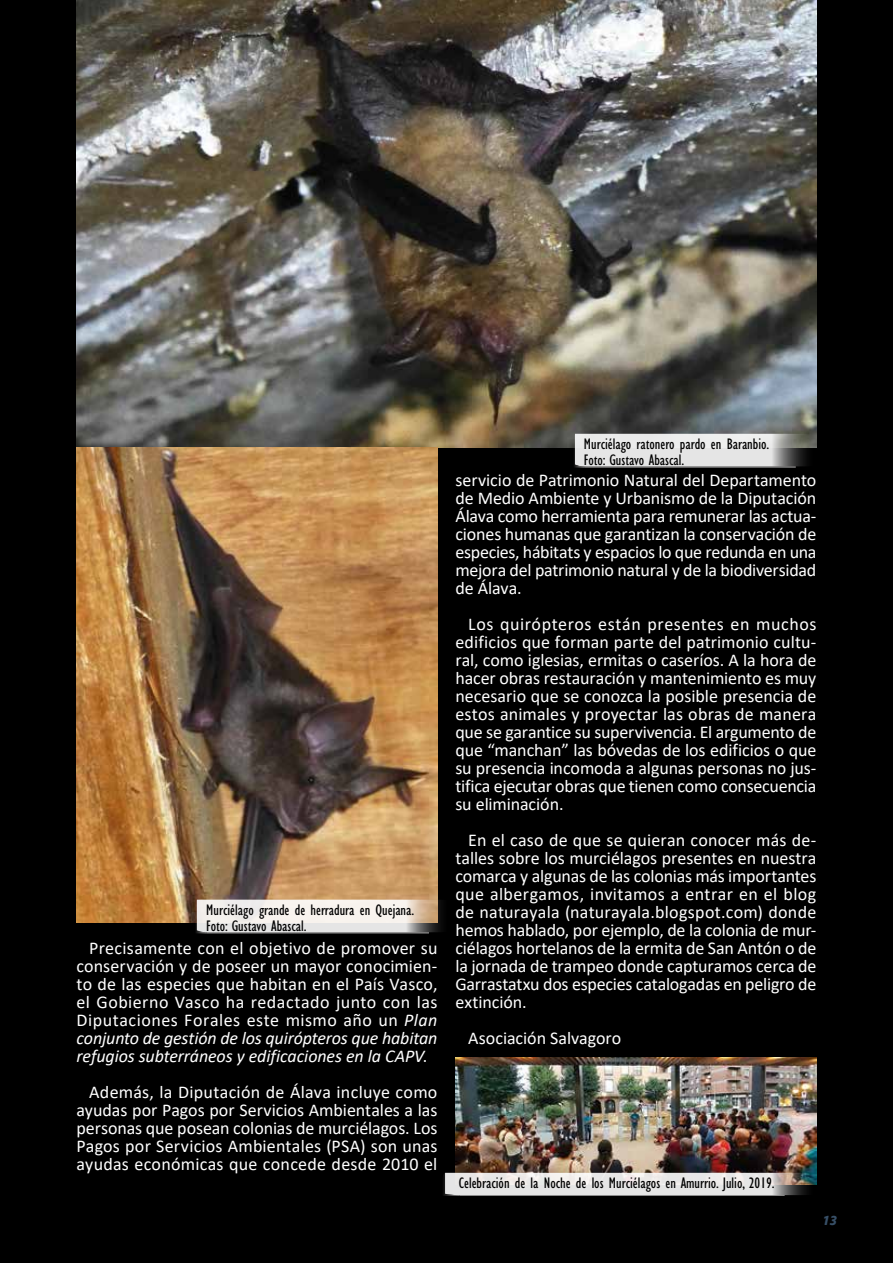
<style>
.page{position:relative;width:893px;height:1263px;background:#000}
.page>*{position:absolute;margin:0;border:0;box-sizing:border-box;transform-origin:0 0}
.t1{font:18px/18px "Calibri";letter-spacing:-.005em;color:#fff;text-align:justify}
.t2{font:condensed 15.75px/15.8px "Gill Sans Std";color:#000}
.t3{font:italic 700 13.5px "HP Simplified";color:#374f67}
.s1{font-style:italic}
</style>
<div class="page">
<img style="left:77px;top:0;width:739px;height:447px">
<img style="left:77px;top:447px;width:360px;height:476px">
<img style="left:455px;top:1057px;width:361px;height:116px">
<svg style="left:571px;top:434px;width:245px;height:34px;background:#c7c8c7"></svg>
<svg style="left:193px;top:899px;width:248px;height:34px;background:#e1dbd4"></svg>
<svg style="left:443px;top:1173px;width:373px;height:23px;background:#d4d4d3"></svg>
<p class="t2" style="left:206px;top:902px;width:209px">Murciélago grande de herradura en Quejana.<br>Foto: Gustavo Abascal.</p>
<p class="t1" style="left:77px;top:939px;width:362px;text-indent:13px">Precisamente con el objetivo de promover su conservación y de poseer un mayor conocimien&shy;to de las especies que habitan en el País Vasco, el Gobierno Vasco ha redactado junto con las Diputaciones Forales este mismo año un <span class="s1">Plan conjunto de gestión de los quirópteros que habitan refugios subterráneos y edificaciones en la CAPV</span>.</p>
<p class="t1" style="left:77px;top:1083px;width:362px;text-indent:13px">Además, la Diputación de Álava incluye como ayudas por Pagos por Servicios Ambientales a las personas que posean colonias de murciélagos. Los Pagos por Servicios Ambientales (PSA) son unas ayudas económicas que concede desde 2010 el</p>
<p class="t2" style="left:584px;top:436px;width:187px">Murciélago ratonero pardo en Baranbio.<br>Foto: Gustavo Abascal.</p>
<p class="t1" style="left:455px;top:471px;width:362px">servicio de Patrimonio Natural del Departamento de Medio Ambiente y Urbanismo de la Diputación Álava como herramienta para remunerar las actua&shy;ciones humanas que garantizan la conservación de especies, hábitats y espacios lo que redunda en una mejora del patrimonio natural y de la biodiversidad de Álava.</p>
<p class="t1" style="left:455px;top:615px;width:362px;text-indent:13px">Los quirópteros están presentes en muchos edificios que forman parte del patrimonio cultu&shy;ral, como iglesias, ermitas o caseríos. A la hora de hacer obras restauración y mantenimiento es muy necesario que se conozca la posible presencia de estos animales y proyectar las obras de manera que se garantice su supervivencia. El argumento de que “manchan” las bóvedas de los edificios o que su presencia incomoda a algunas personas no jus&shy;tifica ejecutar obras que tienen como consecuencia su eliminación.</p>
<p class="t1" style="left:455px;top:831px;width:362px;text-indent:13px">En el caso de que se quieran conocer más de&shy;talles sobre los murciélagos presentes en nuestra comarca y algunas de las colonias más importantes que albergamos, invitamos a entrar en el blog de naturayala (naturayala.blogspot.com) donde hemos hablado, por ejemplo, de la colonia de mur&shy;ciélagos hortelanos de la ermita de San Antón o de la jornada de trampeo donde capturamos cerca de Garrastatxu dos especies catalogadas en peligro de extinción.</p>
<p class="t2" style="left:459px;top:1175px;width:317px">Celebración de la Noche de los Murciélagos en Amurrio. Julio, 2019.</p>
<p class="t3" style="left:822px;top:1212px;width:16px">13</p>
</div>
